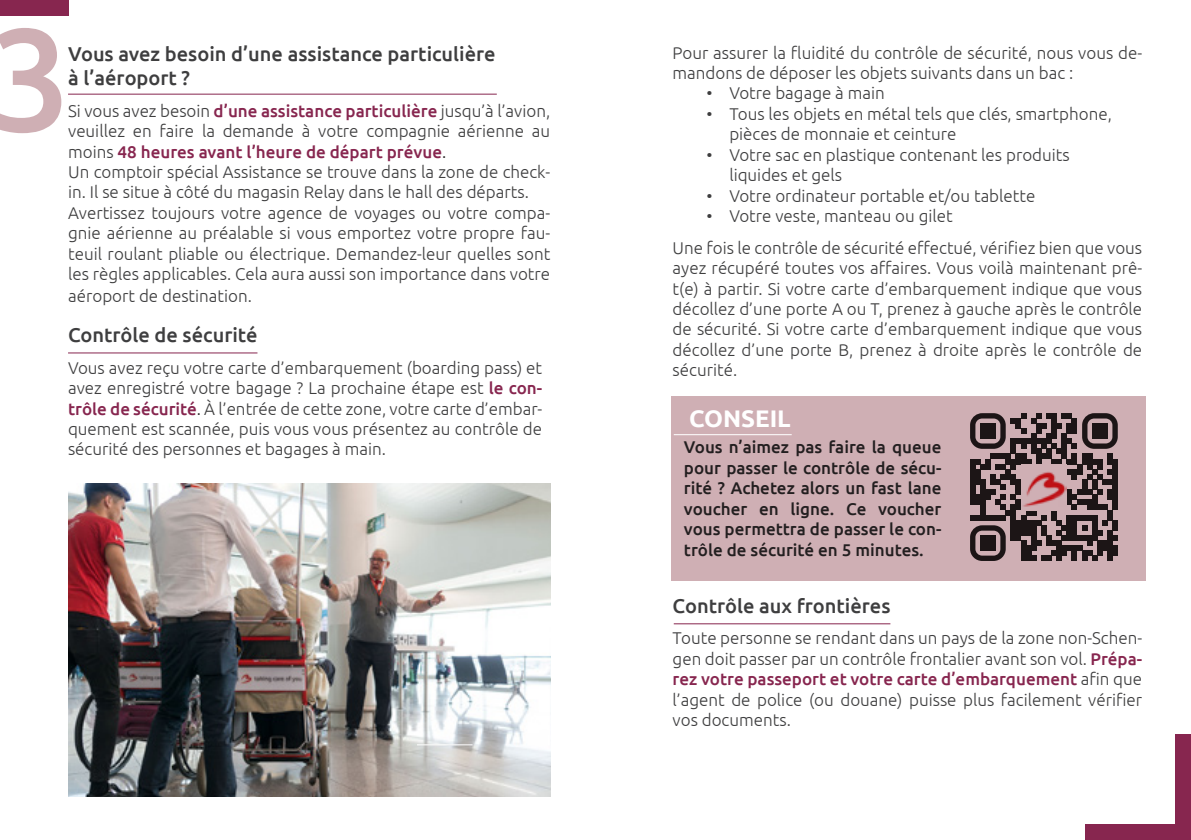
<style>
.page{position:relative;width:1191px;height:840px;background:#fff}
.page>*{position:absolute;margin:0;border:0;box-sizing:border-box;transform-origin:0 0}
.t1{font:500 145.2px "Ubuntu";color:#cfafb4}
.t2{font:700 24px "Ubuntu";color:#fff}
.t3{font:500 20px/24px "Ubuntu";color:#3e3e3f}
.t4{font:300 17px/20.4px "Ubuntu";color:#3e3e3f}
.t5{font:500 17px/20.4px "Ubuntu";color:#231f20;text-align:justify}
.s1{font-weight:500;color:#87264f}
.s2{color:#231f20}
</style>
<div class="page">
<img style="left:68px;top:483px;width:482px;height:312px">
<div style="left:670px;top:395px;width:475px;height:185px;background:#cfafb4"></div>
<svg style="left:970px;top:413px;width:147px;height:147px"></svg>
<div style="left:980px;top:423px;width:15px;height:15px;background:#1c1516"></div>
<div style="left:1092px;top:423px;width:15px;height:15px;background:#1c1516"></div>
<div style="left:980px;top:535px;width:15px;height:15px;background:#1c1516"></div>
<img style="left:1021px;top:464px;width:45px;height:45px">
<hr style="left:674px;top:434px;width:117px;height:1px;background:#fff">
<hr style="left:417px;top:744px;width:55px;height:1px;background:#fff">
<hr style="left:68px;top:94px;width:429px;height:1px;background:#87264f">
<div style="left:1175px;top:733px;width:16px;height:106px;background:#87264f"></div>
<div style="left:1085px;top:824px;width:106px;height:15px;background:#87264f"></div>
<hr style="left:68px;top:352px;width:189px;height:1px;background:#87264f">
<hr style="left:674px;top:623px;width:216px;height:1px;background:#87264f">
<div style="left:0;top:0;width:68px;height:15px;background:#87264f"></div>
<h1 class="t1" style="left:-12px;top:-13px;width:84px">3</h1>
<p class="t3" style="left:68px;top:41px;width:429px">Vous avez besoin d’une assistance particulière à l’aéroport ?</p>
<p class="t4" style="left:68px;top:100px;width:483px">Si vous avez besoin <span class="s1">d’une assistance particulière</span> jusqu’à l’avion, veuillez en faire la demande à votre compagnie aérienne au moins <span class="s1">48 heures avant l’heure de départ prévue</span><span class="s2">.<br></span>Un comptoir spécial Assistance se trouve dans la zone de check&shy;in. Il se situe à côté du magasin Relay dans le hall des départs.<br>Avertissez toujours votre agence de voyages ou votre compa&shy;gnie aérienne au préalable si vous emportez votre propre fau&shy;teuil roulant pliable ou électrique. Demandez-leur quelles sont les règles applicables. Cela aura aussi son importance dans votre aéroport de destination.</p>
<p class="t3" style="left:68px;top:322px;width:191px">Contrôle de sécurité</p>
<p class="t4" style="left:68px;top:357px;width:475px;text-align:justify">Vous avez reçu votre carte d’embarquement (boarding pass) et avez enregistré votre bagage ? La prochaine étape est <span class="s1">le con&shy;trôle de sécurité</span><span class="s2">.</span> À l’entrée de cette zone, votre carte d’embar&shy;quement est scannée, puis vous vous présentez au contrôle de sécurité des personnes et bagages à main.</p>
<p class="t4" style="left:672px;top:42px;width:471px">Pour assurer la fluidité du contrôle de sécurité, nous vous de&shy;mandons de déposer les objets suivants dans un bac :</p>
<p class="t4" style="left:706px;top:83px;width:180px">• Votre bagage à main</p>
<p class="t4" style="left:729px;top:103px;width:384px;text-indent:-23px">• Tous les objets en métal tels que clés, smartphone, pièces de monnaie et ceinture</p>
<p class="t4" style="left:729px;top:144px;width:342px;text-indent:-23px">• Votre sac en plastique contenant les produits liquides et gels</p>
<p class="t4" style="left:706px;top:185px;width:330px">• Votre ordinateur portable et/ou tablette</p>
<p class="t4" style="left:672px;top:199px;width:471px;line-height:31.8px;text-indent:34px">• Votre veste, manteau ou gilet<br>Une fois le contrôle de sécurité effectué, vérifiez bien que vous</p>
<p class="t4" style="left:672px;top:257px;width:471px;text-align:justify">ayez récupéré toutes vos affaires. Vous voilà maintenant prê&shy;t(e) à partir. Si votre carte d’embarquement indique que vous décollez d’une porte A ou T, prenez à gauche après le contrôle de sécurité. Si votre carte d’embarquement indique que vous décollez d’une porte B, prenez à droite après le contrôle de sécurité.</p>
<h2 class="t2" style="left:689px;top:404px;width:103px">CONSEIL</h2>
<p class="t5" style="left:684px;top:436px;width:259px">Vous n’aimez pas faire la queue pour passer le contrôle de sécu&shy;rité ? Achetez alors un fast lane voucher en ligne. Ce voucher vous permettra de passer le con&shy;trôle de sécurité en 5 minutes.</p>
<p class="t3" style="left:672px;top:592px;width:219px">Contrôle aux frontières</p>
<p class="t4" style="left:672px;top:627px;width:471px;text-align:justify">Toute personne se rendant dans un pays de la zone non-Schen&shy;gen doit passer par un contrôle frontalier avant son vol. <span class="s1">Prépa&shy;rez votre passeport et votre carte d’embarquement</span> afin que l’agent de police (ou douane) puisse plus facilement vérifier vos documents.</p>
</div>
